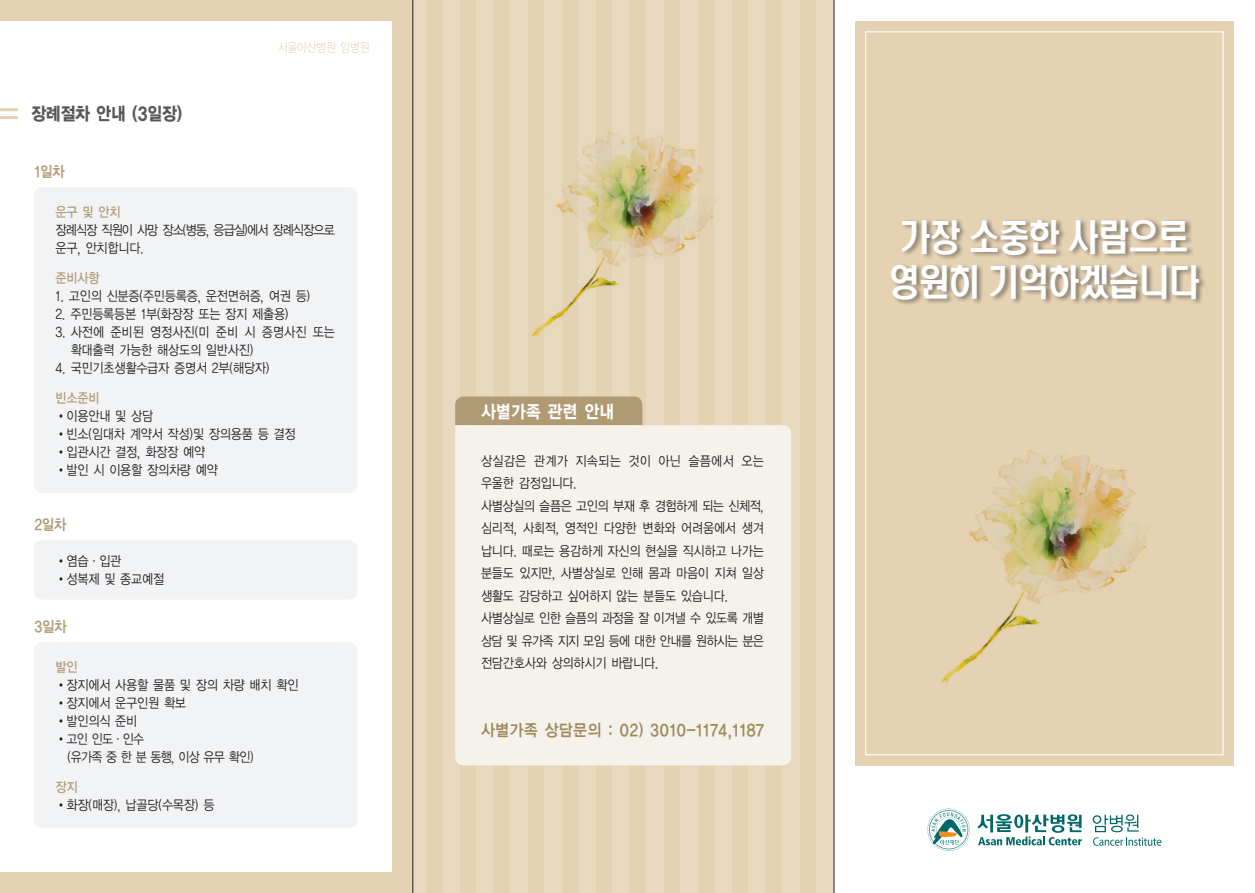
<style>
.page{position:relative;width:1255px;height:893px;background:#fff}
.page>*{position:absolute;margin:0;border:0;box-sizing:border-box;transform-origin:0 0}
.t1{font:500 36px "HY Head Line";letter-spacing:-.05em;color:#fff;scale:.88 1}
.t2{font:18px "YGO16";letter-spacing:-.08em;color:#57585a;scale:.88 1}
.t3{font:18px "YGO15";letter-spacing:-.06em;color:#fff;scale:.88 1}
.t4{font:16.5px "YGO14";letter-spacing:-.04em;color:#9e8a5c;scale:.9 1}
.t5{font:15px "YGO14";letter-spacing:-.08em;color:#b09a73;scale:.88 1}
.t6{font:13.5px/22.5px "YGO12";letter-spacing:-.08em;color:#231f20;text-align:justify;scale:.88 1}
.t7{font:13.5px/18px "YGO12";letter-spacing:-.06em;color:#231f20;scale:.88 1}
.t8{font:13.5px/18px "YGO12";letter-spacing:-.14em;color:#231f20;scale:.88 1}
.t9{font:13.5px/22.5px "YGO12";letter-spacing:-.04em;color:#231f20;scale:.88 1}
.t10{font:13.5px "YGO13";letter-spacing:-.08em;color:#b09a73;scale:.88 1}
.t11{font:13.5px "YGO12";letter-spacing:-.12em;color:#231f20;scale:.87 1}
.t12{font:12px "YGO11";letter-spacing:-.08em;color:#e0cba9;scale:.88 1}
</style>
<div class="page">
<div style="left:0;top:0;width:833px;height:893px;background:#e4d2b3"></div>
<div style="left:816px;top:0;width:17px;height:893px;background:#e8d8be"></div>
<div style="left:782px;top:0;width:17px;height:893px;background:#e8d8be"></div>
<div style="left:748px;top:0;width:17px;height:893px;background:#e8d8be"></div>
<div style="left:714px;top:0;width:17px;height:893px;background:#e8d8be"></div>
<div style="left:680px;top:0;width:17px;height:893px;background:#e8d8be"></div>
<div style="left:646px;top:0;width:17px;height:893px;background:#e8d8be"></div>
<div style="left:612px;top:0;width:17px;height:893px;background:#e8d8be"></div>
<div style="left:578px;top:0;width:17px;height:893px;background:#e8d8be"></div>
<div style="left:544px;top:0;width:17px;height:893px;background:#e8d8be"></div>
<div style="left:510px;top:0;width:17px;height:893px;background:#e8d8be"></div>
<div style="left:476px;top:0;width:17px;height:893px;background:#e8d8be"></div>
<div style="left:442px;top:0;width:17px;height:893px;background:#e8d8be"></div>
<div style="left:412px;top:0;width:13px;height:893px;background:#e8d8be"></div>
<div style="left:0;top:21px;width:391px;height:851px;background:#fff"></div>
<div style="left:855px;top:21px;width:378px;height:744px;background:#e4d2b3"></div>
<div style="left:890px;top:217px;width:316px;height:90px;background:#231f20;opacity:.5"></div>
<hr style="left:412px;top:0;width:1px;height:893px;background:#231f20">
<hr style="left:833px;top:0;width:1px;height:893px;background:#231f20">
<svg style="left:1092px;top:814px;width:69px;height:32px"></svg>
<svg style="left:927px;top:808px;width:42px;height:43px"></svg>
<svg style="left:977px;top:814px;width:104px;height:31px"></svg>
<img style="left:941px;top:450px;width:210px;height:233px">
<img style="left:527px;top:128px;width:190px;height:213px">
<hr style="left:0;top:108px;width:18px;height:3px;background:#e4d2b3">
<hr style="left:0;top:116px;width:18px;height:3px;background:#e4d2b3">
<div style="left:34px;top:187px;width:323px;height:306px;background:#f2f3f4;border-radius:9px"></div>
<div style="left:455px;top:396px;width:187px;height:29px;background:#b09a73"></div>
<svg style="left:455px;top:425px;width:336px;height:340px;background:#f4f1eb"></svg>
<div style="left:34px;top:540px;width:323px;height:60px;background:#f2f3f4;border-radius:9px"></div>
<div style="left:34px;top:642px;width:323px;height:186px;background:#f2f3f4;border-radius:9px"></div>
<p class="t2" style="left:31px;top:102px;width:174px">장례절차 안내 (3일장)</p>
<p class="t5" style="left:34px;top:162px;width:37px">1일차</p>
<p class="t12" style="left:277px;top:39px;width:107px">서울아산병원 암병원</p>
<p class="t10" style="left:55px;top:203px;width:76px">운구 및 안치</p>
<p class="t8" style="left:55px;top:221px;width:320px">장례식장 직원이 사망 장소(병동, 응급실)에서 장례식장으로 운구, 안치합니다.</p>
<p class="t10" style="left:55px;top:269px;width:52px">준비사항</p>
<p class="t6" style="left:55px;top:284px;width:292px">1. 고인의 신분증(주민등록증, 운전면허증, 여권 등)</p>
<p class="t6" style="left:55px;top:302px;width:267px">2. 주민등록등본 1부(화장장 또는 장지 제출용)</p>
<p class="t7" style="left:70px;top:323px;width:303px;text-indent:-15px">3. 사전에 준비된 영정사진(미 준비 시 증명사진 또는 확대출력 가능한 해상도의 일반사진)</p>
<p class="t6" style="left:55px;top:356px;width:245px">4. 국민기초생활수급자 증명서 2부(해당자)</p>
<p class="t10" style="left:55px;top:389px;width:52px">빈소준비</p>
<p class="t6" style="left:55px;top:404px;width:113px">•이용안내 및 상담</p>
<p class="t6" style="left:55px;top:422px;width:275px">•빈소(임대차 계약서 작성)및 장의용품 등 결정</p>
<p class="t6" style="left:55px;top:440px;width:172px">•입관시간 결정, 화장장 예약</p>
<p class="t6" style="left:55px;top:458px;width:187px">•발인 시 이용할 장의차량 예약</p>
<p class="t5" style="left:34px;top:515px;width:39px">2일차</p>
<p class="t6" style="left:55px;top:550px;width:77px">•염습·입관</p>
<p class="t6" style="left:55px;top:568px;width:126px">•성복제 및 종교예절</p>
<p class="t5" style="left:34px;top:617px;width:39px">3일차</p>
<p class="t10" style="left:55px;top:658px;width:27px">발인</p>
<p class="t6" style="left:55px;top:673px;width:278px">•장지에서 사용할 물품 및 장의 차량 배치 확인</p>
<p class="t6" style="left:55px;top:691px;width:151px">•장지에서 운구인원 확보</p>
<p class="t6" style="left:55px;top:709px;width:95px">•발인의식 준비</p>
<p class="t6" style="left:55px;top:727px;width:103px">•고인 인도·인수</p>
<p class="t11" style="left:67px;top:748px;width:216px">(유가족 중 한 분 동행, 이상 유무 확인)</p>
<p class="t10" style="left:55px;top:778px;width:27px">장지</p>
<p class="t6" style="left:55px;top:793px;width:183px">•화장(매장), 납골당(수목장) 등</p>
<p class="t3" style="left:480px;top:400px;width:154px">사별가족 관련 안내</p>
<p class="t9" style="left:480px;top:450px;width:324px">상실감은 관계가 지속되는 것이 아닌 슬픔에서 오는 우울한 감정입니다.</p>
<p class="t6" style="left:480px;top:495px;width:324px">사별상실의 슬픔은 고인의 부재 후 경험하게 되는 신체적, 심리적, 사회적, 영적인 다양한 변화와 어려움에서 생겨 납니다. 때로는 용감하게 자신의 현실을 직시하고 나가는 분들도 있지만, 사별상실로 인해 몸과 마음이 지쳐 일상 생활도 감당하고 싶어하지 않는 분들도 있습니다.</p>
<p class="t6" style="left:480px;top:607px;width:324px">사별상실로 인한 슬픔의 과정을 잘 이겨낼 수 있도록 개별 상담 및 유가족 지지 모임 등에 대한 안내를 원하시는 분은 전담간호사와 상의하시기 바랍니다.</p>
<p class="t4" style="left:480px;top:719px;width:316px">사별가족 상담문의 : 02) 3010-1174,1187</p>
<p class="t1" style="left:899px;top:219px;width:331px">가장 소중한 사람으로</p>
<p class="t1" style="left:888px;top:264px;width:355px">영원히 기억하겠습니다</p>
</div>
